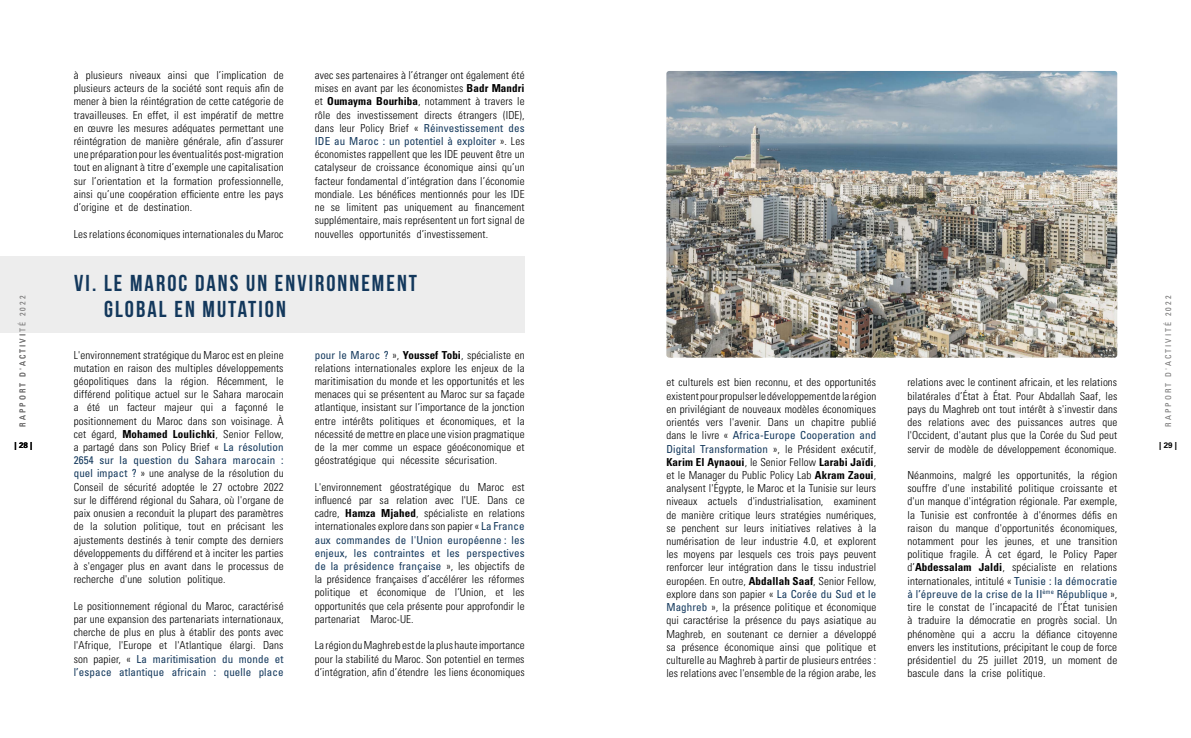
<style>
.page{position:relative;width:1191px;height:738px;background:#fff}
.page>*{position:absolute;margin:0;border:0;box-sizing:border-box;transform-origin:0 0}
.t1{font:23px/26px "Bebas Neue";letter-spacing:.09em;color:#13385c}
.t2{font:300 condensed 11px/13.2px "Univers LT Std";letter-spacing:.01em;color:#000;text-align:justify}
.t3{font:condensed 8px "Univers LT Std";letter-spacing:.25em;color:#706f6f}
.t4{font:700 8px "Univers LT Std";color:#000}
.s1{font-weight:700}
.s2{font-weight:400;color:#13385c}
</style>
<div class="page">
<div style="left:0;top:256px;width:524px;height:76px;background:#ededed"></div>
<img style="left:666px;top:71px;width:451px;height:286px">
<p class="t3" style="left:18px;top:426px;width:132px;rotate:-90deg">RAPPORT D'ACTIVITÉ 2022</p>
<p class="t4" style="left:15px;top:440px;width:19px">| 28 |</p>
<p class="t2" style="left:74px;top:68px;width:211px">à plusieurs niveaux ainsi que l’implication de plusieurs acteurs de la société sont requis afin de mener à bien la réintégration de cette catégorie de travailleuses. En effet, il est impératif de mettre en œuvre les mesures adéquates permettant une réintégration de manière générale, afin d’assurer une préparation pour les éventualités post-migration tout en alignant à titre d’exemple une capitalisation sur l’orientation et la formation professionnelle, ainsi qu’une coopération efficiente entre les pays d’origine et de destination.</p>
<p class="t2" style="left:74px;top:227px;width:211px">Les relations économiques internationales du Maroc</p>
<p class="t2" style="left:315px;top:68px;width:211px">avec ses partenaires à l’étranger ont également été mises en avant par les économistes <span class="s1">Badr Mandri </span>et <span class="s1">Oumayma Bourhiba</span>, notamment à travers le rôle des investissement directs étrangers (IDE), dans leur Policy Brief « <span class="s2">Réinvestissement des IDE au Maroc : un potentiel à exploiter</span> ». Les économistes rappellent que les IDE peuvent être un catalyseur de croissance économique ainsi qu’un facteur fondamental d’intégration dans l’économie mondiale. Les bénéfices mentionnés pour les IDE ne se limitent pas uniquement au financement supplémentaire, mais représentent un fort signal de nouvelles opportunités d’investissement.</p>
<h1 class="t1" style="left:104px;top:269px;width:314px;text-indent:-30px">VI. LE MAROC DANS UN ENVIRONNEMENT<br>GLOBAL EN MUTATION</h1>
<p class="t2" style="left:74px;top:348px;width:211px">L'environnement stratégique du Maroc est en pleine mutation en raison des multiples développements géopolitiques dans la région. Récemment, le différend politique actuel sur le Sahara marocain a été un facteur majeur qui a façonné le positionnement du Maroc dans son voisinage. À cet égard, <span class="s1">Mohamed Loulichki</span>, Senior Fellow, a partagé dans son Policy Brief « <span class="s2">La résolution 2654 sur la question du Sahara marocain : quel impact ?</span> » une analyse de la résolution du Conseil de sécurité adoptée le 27 octobre 2022 sur le différend régional du Sahara, où l'organe de paix onusien a reconduit la plupart des paramètres de la solution politique, tout en précisant les ajustements destinés à tenir compte des derniers développements du différend et à inciter les parties à s'engager plus en avant dans le processus de recherche d'une solution politique.</p>
<p class="t2" style="left:74px;top:598px;width:211px">Le positionnement régional du Maroc, caractérisé par une expansion des partenariats internationaux, cherche de plus en plus à établir des ponts avec l'Afrique, l'Europe et l'Atlantique élargi. Dans son papier, « <span class="s2">La maritimisation du monde et l’espace atlantique africain : quelle place</span></p>
<p class="t2" style="left:315px;top:348px;width:211px"><span class="s2">pour le Maroc ?</span> », <span class="s1">Youssef Tobi</span>, spécialiste en relations internationales explore les enjeux de la maritimisation du monde et les opportunités et les menaces qui se présentent au Maroc sur sa façade atlantique, insistant sur l’importance de la jonction entre intérêts politiques et économiques, et la nécessité de mettre en place une vision pragmatique de la mer comme un espace géoéconomique et géostratégique qui nécessite sécurisation.</p>
<p class="t2" style="left:315px;top:480px;width:211px">L'environnement géostratégique du Maroc est influencé par sa relation avec l'UE. Dans ce cadre, <span class="s1">Hamza Mjahed</span>, spécialiste en relations internationales explore dans son papier « <span class="s2">La France aux commandes de l'Union européenne : les enjeux, les contraintes et les perspectives de la présidence française</span> », les objectifs de la présidence françaises d’accélérer les réformes politique et économique de l’Union, et les opportunités que cela présente pour approfondir le partenariat Maroc-UE.</p>
<p class="t2" style="left:315px;top:638px;width:211px">La région du Maghreb est de la plus haute importance pour la stabilité du Maroc. Son potentiel en termes d’intégration, afin d’étendre les liens économiques</p>
<p class="t2" style="left:666px;top:375px;width:211px">et culturels est bien reconnu, et des opportunités existent pour propulser le développement de la région en privilégiant de nouveaux modèles économiques orientés vers l'avenir. Dans un chapitre publié dans le livre « <span class="s2">Africa-Europe Cooperation and Digital Transformation</span> », le Président exécutif, <span class="s1">Karim El Aynaoui</span>, le Senior Fellow <span class="s1">Larabi Jaïdi</span>, et le Manager du Public Policy Lab <span class="s1">Akram Zaoui</span>, analysent l'Égypte, le Maroc et la Tunisie sur leurs niveaux actuels d'industrialisation, examinent de manière critique leurs stratégies numériques, se penchent sur leurs initiatives relatives à la numérisation de leur industrie 4.0, et explorent les moyens par lesquels ces trois pays peuvent renforcer leur intégration dans le tissu industriel européen. En outre, <span class="s1">Abdallah Saaf</span>, Senior Fellow, explore dans son papier « <span class="s2">La Corée du Sud et le Maghreb</span> », la présence politique et économique qui caractérise la présence du pays asiatique au Maghreb, en soutenant ce dernier a développé sa présence économique ainsi que politique et culturelle au Maghreb à partir de plusieurs entrées : les relations avec l'ensemble de la région arabe, les</p>
<p class="t2" style="left:907px;top:375px;width:211px">relations avec le continent africain, et les relations bilatérales d’État à État. Pour Abdallah Saaf, les pays du Maghreb ont tout intérêt à s'investir dans des relations avec des puissances autres que l'Occident, d'autant plus que la Corée du Sud peut servir de modèle de développement économique.</p>
<p class="t2" style="left:907px;top:468px;width:211px">Néanmoins, malgré les opportunités, la région souffre d'une instabilité politique croissante et d'un manque d'intégration régionale. Par exemple, la Tunisie est confrontée à d'énormes défis en raison du manque d'opportunités économiques, notamment pour les jeunes, et une transition politique fragile. À cet égard, le Policy Paper d’<span class="s1">Abdessalam Jaldi</span>, spécialiste en relations internationales, intitulé « <span class="s2">Tunisie : la démocratie à l’épreuve de la crise de la II</span><sup>ème</sup> <span class="s2">République</span> », tire le constat de l’incapacité de l’État tunisien à traduire la démocratie en progrès social. Un phénomène qui a accru la défiance citoyenne envers les institutions, précipitant le coup de force présidentiel du 25 juillet 2019, un moment de bascule dans la crise politique.</p>
<p class="t3" style="left:1163px;top:426px;width:132px;rotate:-90deg">RAPPORT D'ACTIVITÉ 2022</p>
<p class="t4" style="left:1159px;top:440px;width:19px">| 29 |</p>
</div>
